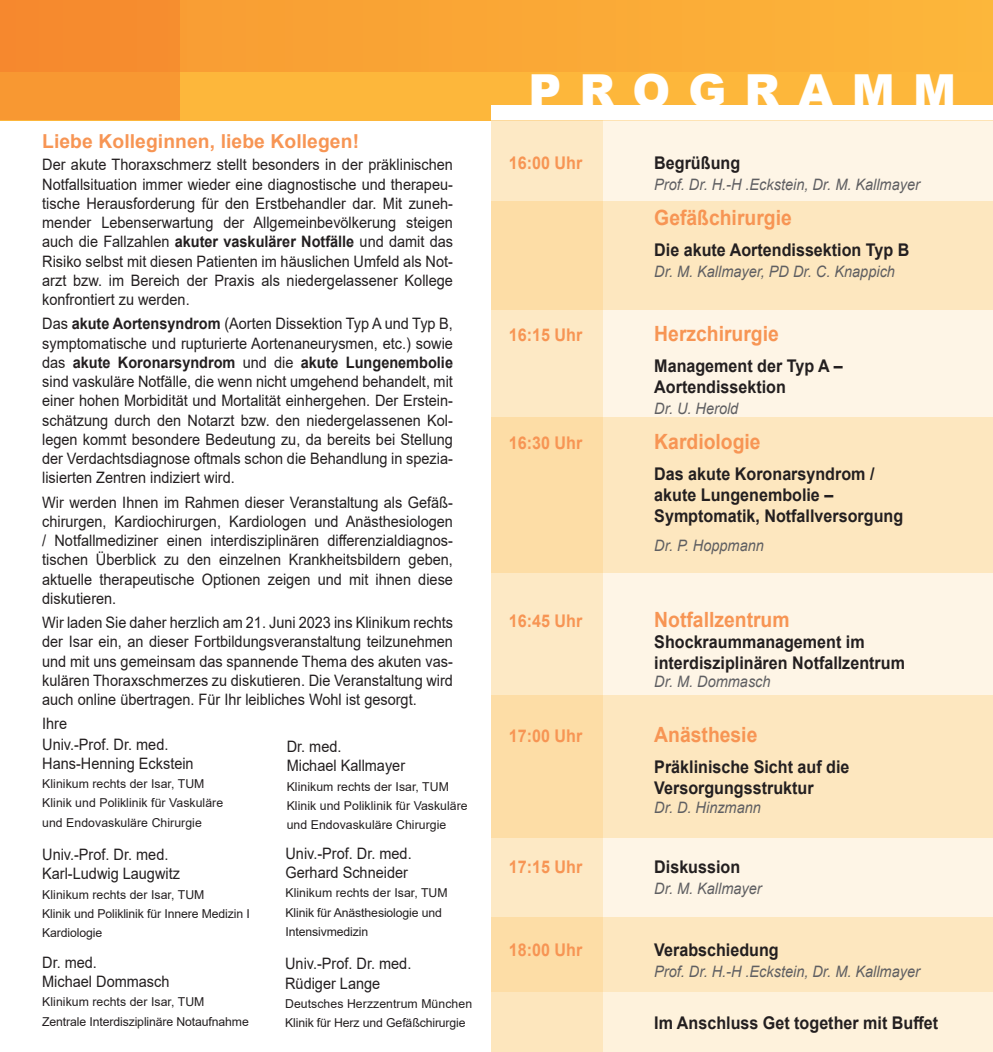
<style>
.page{position:relative;width:993px;height:1052px;background:#fff}
.page>*{position:absolute;margin:0;border:0;box-sizing:border-box;transform-origin:0 0}
.t1{font:900 45.5px "Arial";letter-spacing:.4em;color:#fff}
.t2{font:700 21px "Arial";color:#f79554;scale:.92 1}
.t3{font:700 19.25px "Arial";letter-spacing:.005em;color:#f79554}
.t4{font:700 17.5px/21px "Arial";color:#231f20;scale:.92 1}
.t5{font:700 17.5px "Arial";color:#f79554;scale:.92 1}
.t6{font:15.75px/19.2px "Arial";color:#231f20;scale:.92 1}
.t7{font:italic 15.75px "Arial";color:#5f5f62;scale:.92 1}
.t8{font:12.25px/19.2px "Arial";letter-spacing:.005em;color:#231f20}
.s1{font-weight:700}
</style>
<div class="page">
<div style="left:491px;top:120px;width:501px;height:932px;background:#fef2dc"></div>
<div style="left:0;top:0;width:992px;height:120px;background:#fdb73b"></div>
<div style="left:0;top:0;width:180px;height:120px;background:#f89832"></div>
<div style="left:603px;top:201px;width:389px;height:790px;background:#fde7bf"></div>
<div style="left:491px;top:573px;width:501px;height:121px;background:#fef5e6"></div>
<div style="left:491px;top:310px;width:501px;height:107px;background:#fef5e6"></div>
<div style="left:491px;top:838px;width:501px;height:78px;background:#fef5e6"></div>
<div style="left:491px;top:120px;width:501px;height:81px;background:#fef5e6"></div>
<svg style="left:491px;top:120px;width:112px;height:932px;background:#fde2b4"></svg>
<div style="left:0;top:0;width:992px;height:72px;background:linear-gradient(to right,#f68e2f,#fdba3b)"></div>
<div style="left:491px;top:105px;width:501px;height:15px;background:#fff"></div>
<p class="t3" style="left:42px;top:128px;width:318px">Liebe Kolleginnen, liebe Kollegen!</p>
<p class="t6" style="left:42px;top:155px;width:448px;text-align:justify">Der akute Thoraxschmerz stellt besonders in der präklinischen Notfallsituation immer wieder eine diagnostische und therapeu&shy;tische Herausforderung für den Erstbehandler dar. Mit zuneh&shy;mender Lebenserwartung der Allgemeinbevölkerung steigen auch die Fallzahlen <span class="s1">akuter vaskulärer Notfälle</span> und damit das Risiko selbst mit diesen Patienten im häuslichen Umfeld als Not&shy;arzt bzw. im Bereich der Praxis als niedergelassener Kollege konfrontiert zu werden.</p>
<p class="t6" style="left:42px;top:314px;width:448px;text-align:justify">Das <span class="s1">akute Aortensyndrom</span> (Aorten Dissektion Typ A und Typ B, symptomatische und rupturierte Aortenaneurysmen, etc.) sowie das <span class="s1">akute Koronarsyndrom</span> und die <span class="s1">akute Lungenembolie </span>sind vaskuläre Notfälle, die wenn nicht umgehend behandelt, mit einer hohen Morbidität und Mortalität einhergehen. Der Erstein&shy;schätzung durch den Notarzt bzw. den niedergelassenen Kol&shy;legen kommt besondere Bedeutung zu, da bereits bei Stellung der Verdachtsdiagnose oftmals schon die Behandlung in spezia&shy;lisierten Zentren indiziert wird.</p>
<p class="t6" style="left:42px;top:492px;width:448px;text-align:justify">Wir werden Ihnen im Rahmen dieser Veranstaltung als Gefäß&shy;chirurgen, Kardiochirurgen, Kardiologen und Anästhesiologen / Notfallmediziner einen interdisziplinären differenzialdiagnos&shy;tischen Überblick zu den einzelnen Krankheitsbildern geben, aktuelle therapeutische Optionen zeigen und mit ihnen diese diskutieren.</p>
<p class="t6" style="left:42px;top:613px;width:448px;text-align:justify">Wir laden Sie daher herzlich am 21. Juni 2023 ins Klinikum rechts der Isar ein, an dieser Fortbildungsveranstaltung teilzunehmen und mit uns gemeinsam das spannende Thema des akuten vas&shy;kulären Thoraxschmerzes zu diskutieren. Die Veranstaltung wird auch online übertragen. Für Ihr leibliches Wohl ist gesorgt.</p>
<p class="t6" style="left:42px;top:714px;width:29px">Ihre</p>
<p class="t6" style="left:42px;top:734px;width:166px">Univ.-Prof. Dr. med.<br>Hans-Henning Eckstein</p>
<p class="t8" style="left:42px;top:774px;width:182px">Klinikum rechts der Isar, TUM<br>Klinik und Poliklinik für Vaskuläre und Endovaskuläre Chirurgie</p>
<p class="t6" style="left:42px;top:844px;width:151px">Univ.-Prof. Dr. med.<br>Karl-Ludwig Laugwitz</p>
<p class="t8" style="left:42px;top:884px;width:209px">Klinikum rechts der Isar, TUM<br>Klinik und Poliklinik für Innere Medizin I<br>Kardiologie</p>
<p class="t6" style="left:42px;top:952px;width:140px">Dr. med.<br>Michael Dommasch</p>
<p class="t8" style="left:42px;top:992px;width:208px">Klinikum rechts der Isar, TUM<br>Zentrale Interdisziplinäre Notaufnahme</p>
<p class="t6" style="left:286px;top:737px;width:130px">Dr. med.<br>Michael Kallmayer</p>
<p class="t8" style="left:286px;top:776px;width:182px">Klinikum rechts der Isar, TUM<br>Klinik und Poliklinik für Vaskuläre und Endovaskuläre Chirurgie</p>
<p class="t6" style="left:285px;top:843px;width:139px">Univ.-Prof. Dr. med.<br>Gerhard Schneider</p>
<p class="t8" style="left:285px;top:883px;width:164px">Klinikum rechts der Isar, TUM<br>Klinik für Anästhesiologie und<br>Intensivmedizin</p>
<p class="t6" style="left:285px;top:954px;width:139px">Univ.-Prof. Dr. med.<br>Rüdiger Lange</p>
<p class="t8" style="left:285px;top:994px;width:188px">Deutsches Herzzentrum München<br>Klinik für Herz und Gefäßchirurgie</p>
<p class="t1" style="left:528px;top:57px;width:429px">PROGRAMM</p>
<p class="t5" style="left:508px;top:150px;width:81px">16:00 Uhr</p>
<p class="t4" style="left:654px;top:152px;width:95px">Begrüßung</p>
<p class="t7" style="left:654px;top:174px;width:290px">Prof. Dr. H.-H .Eckstein, Dr. M. Kallmayer</p>
<p class="t2" style="left:654px;top:203px;width:151px">Gefäßchirurgie</p>
<p class="t4" style="left:654px;top:239px;width:279px">Die akute Aortendissektion Typ B</p>
<p class="t7" style="left:654px;top:261px;width:263px">Dr. M. Kallmayer, PD Dr. C. Knappich</p>
<p class="t5" style="left:508px;top:322px;width:81px">16:15 Uhr</p>
<p class="t2" style="left:654px;top:318px;width:137px">Herzchirurgie</p>
<p class="t4" style="left:654px;top:355px;width:206px">Management der Typ A –<br>Aortendissektion</p>
<p class="t7" style="left:654px;top:398px;width:93px">Dr. U. Herold</p>
<p class="t5" style="left:508px;top:430px;width:81px">16:30 Uhr</p>
<p class="t2" style="left:654px;top:426px;width:117px">Kardiologie</p>
<p class="t4" style="left:654px;top:463px;width:272px">Das akute Koronarsyndrom / akute Lungenembolie –<br>Symptomatik, Notfallversorgung</p>
<p class="t7" style="left:654px;top:535px;width:121px">Dr. P. Hoppmann</p>
<p class="t5" style="left:508px;top:608px;width:81px">16:45 Uhr</p>
<p class="t2" style="left:654px;top:604px;width:148px">Notfallzentrum</p>
<p class="t4" style="left:654px;top:631px;width:274px">Shockraummanagement im interdisziplinären Notfallzentrum</p>
<p class="t7" style="left:654px;top:672px;width:128px">Dr. M. Dommasch</p>
<p class="t5" style="left:508px;top:724px;width:81px">17:00 Uhr</p>
<p class="t2" style="left:654px;top:720px;width:114px">Anästhesie</p>
<p class="t4" style="left:654px;top:757px;width:214px">Präklinische Sicht auf die<br>Versorgungsstruktur</p>
<p class="t7" style="left:654px;top:797px;width:117px">Dr. D. Hinzmann</p>
<p class="t5" style="left:508px;top:854px;width:81px">17:15 Uhr</p>
<p class="t4" style="left:654px;top:856px;width:95px">Diskussion</p>
<p class="t7" style="left:654px;top:878px;width:118px">Dr. M. Kallmayer</p>
<p class="t5" style="left:508px;top:937px;width:81px">18:00 Uhr</p>
<p class="t4" style="left:654px;top:939px;width:137px">Verabschiedung</p>
<p class="t7" style="left:654px;top:961px;width:290px">Prof. Dr. H.-H .Eckstein, Dr. M. Kallmayer</p>
<p class="t4" style="left:654px;top:1012px;width:310px">Im Anschluss Get together mit Buffet</p>
</div>
